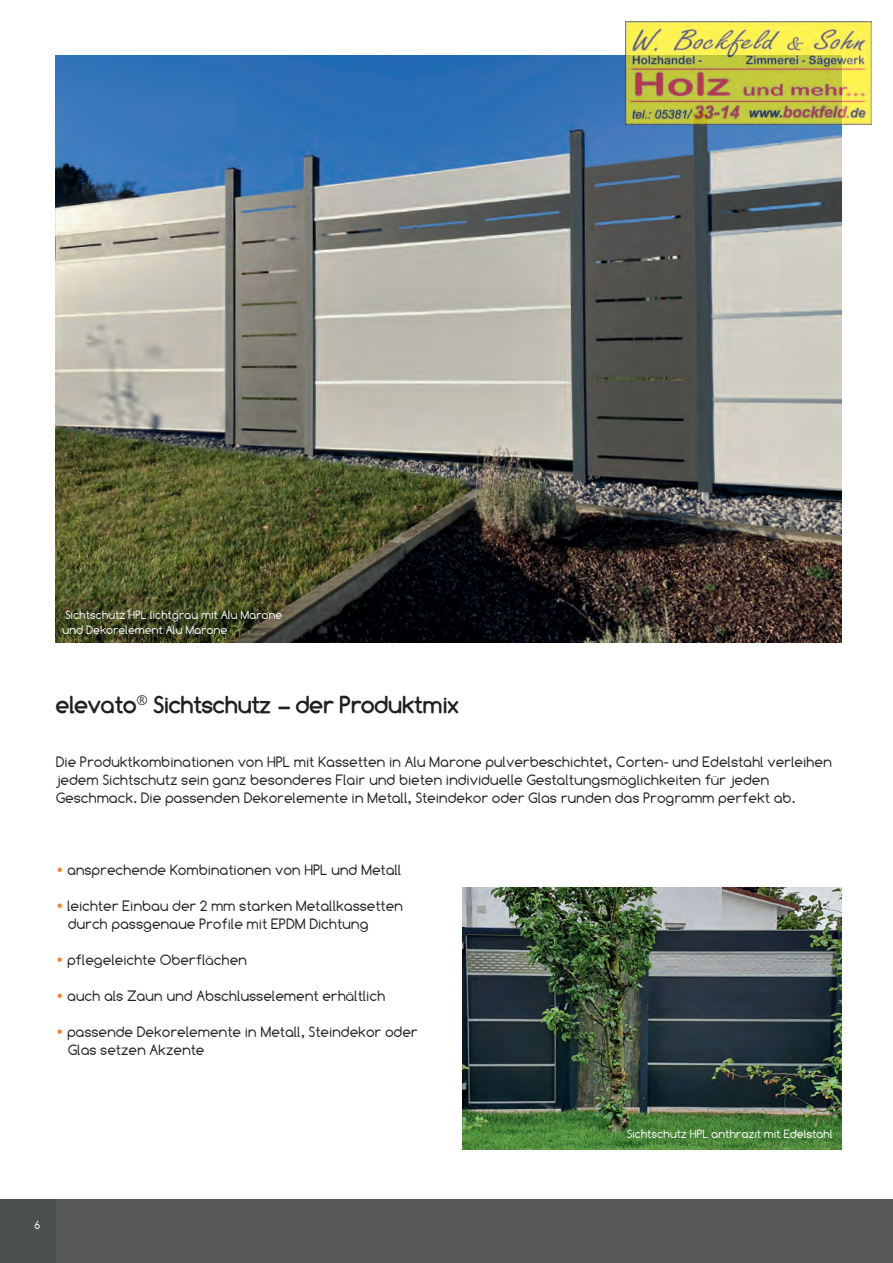
<style>
.page{position:relative;width:893px;height:1263px;background:#fff}
.page>*{position:absolute;margin:0;border:0;box-sizing:border-box;transform-origin:0 0}
.t1{font:700 24px "Comfortaa";color:#231f20}
.t2{font:15px/18px "Comfortaa";color:#231f20}
.t3{font:12px/15px "Comfortaa";color:#fff}
.s1{color:#f48232}
</style>
<div class="page">
<div style="left:0;top:1199px;width:893px;height:64px;background:#57585a"></div>
<div style="left:0;top:1199px;width:56px;height:64px;background:#4d5051"></div>
<img style="left:55px;top:55px;width:786px;height:588px">
<img style="left:463px;top:887px;width:379px;height:262px">
<img style="left:625px;top:21px;width:247px;height:104px">
<p class="t3" style="left:63px;top:608px;width:222px">Sichtschutz HPL lichtgrau mit Alu Marone und Dekorelement Alu Marone</p>
<h1 class="t1" style="left:56px;top:691px;width:404px">elevato<sup>®</sup> Sichtschutz – der Produktmix</h1>
<p class="t2" style="left:56px;top:753px;width:777px">Die Produktkombinationen von HPL mit Kassetten in Alu Marone pulverbeschichtet, Corten- und Edelstahl verleihen jedem Sichtschutz sein ganz besonderes Flair und bieten individuelle Gestaltungsmöglichkeiten für jeden<br>Geschmack. Die passenden Dekorelemente in Metall, Steindekor oder Glas runden das Programm perfekt ab.</p>
<p class="t2" style="left:56px;top:861px;width:347px"><span class="s1">•</span> ansprechende Kombinationen von HPL und Metall</p>
<p class="t2" style="left:68px;top:897px;width:337px;text-indent:-12px"><span class="s1">•</span> leichter Einbau der 2 mm starken Metallkassetten durch passgenaue Profile mit EPDM Dichtung</p>
<p class="t2" style="left:56px;top:951px;width:193px"><span class="s1">•</span> pflegeleichte Oberflächen</p>
<p class="t2" style="left:56px;top:987px;width:331px"><span class="s1">•</span> auch als Zaun und Abschlusselement erhältlich</p>
<p class="t2" style="left:68px;top:1023px;width:351px;text-indent:-12px"><span class="s1">•</span> passende Dekorelemente in Metall, Steindekor oder<br>Glas setzen Akzente</p>
<p class="t3" style="left:627px;top:1127px;width:207px">Sichtschutz HPL anthrazit mit Edelstahl</p>
<p class="t3" style="left:35px;top:1217px;width:7px">6</p>
</div>
